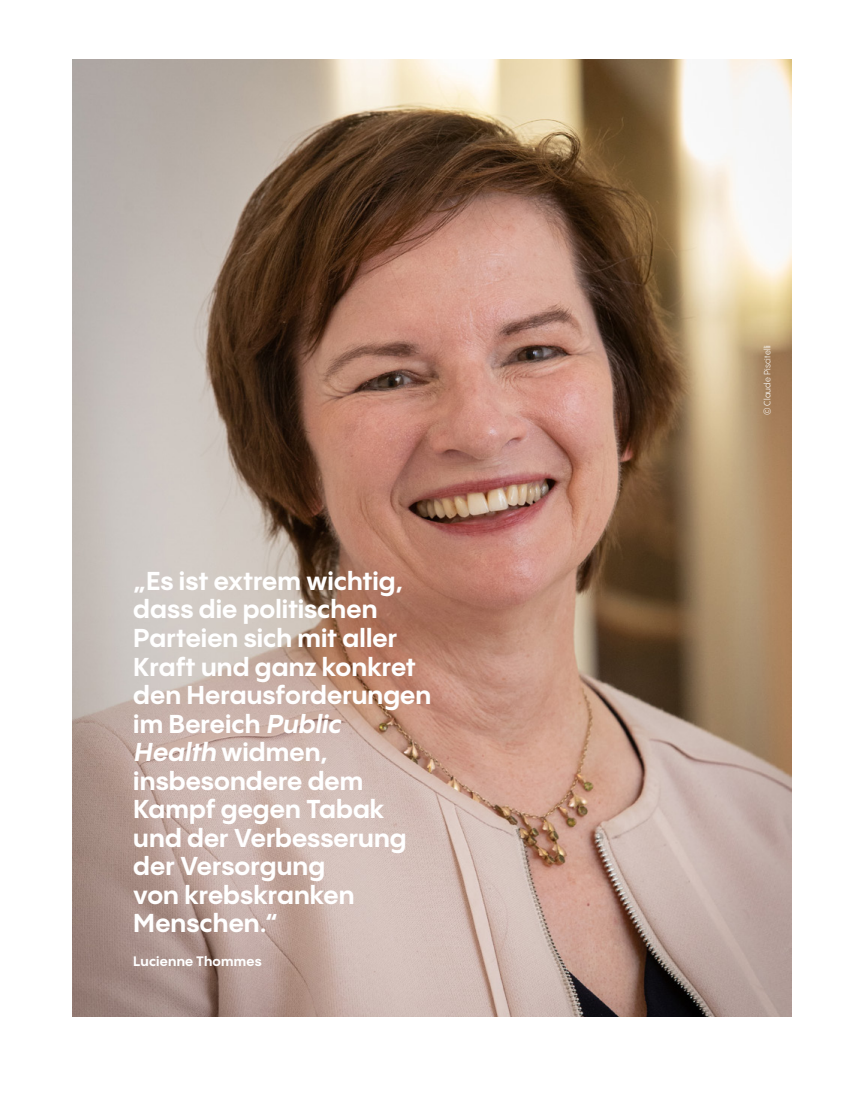
<style>
.page{position:relative;width:851px;height:1106px;background:#fff}
.page>*{position:absolute;margin:0;border:0;box-sizing:border-box;transform-origin:0 0}
.t1{font:700 25.5px/28.5px "PP Pangram Sans";color:#fff}
.t2{font:700 13.5px "PP Pangram Sans";letter-spacing:.015em;color:#fff}
.t3{font:9px "PP Pangram Sans Compact";letter-spacing:.025em;color:#fff}
.s1{font-style:italic}
</style>
<div class="page">
<img style="left:72px;top:60px;width:719px;height:956px">
<p class="t1" style="left:133px;top:566px;width:299px">„Es ist extrem wichtig, dass die politischen<br>Parteien sich mit aller<br>Kraft und ganz konkret den Herausforderungen im Bereich <span class="s1">Public<br>Health</span> widmen, insbesondere dem<br>Kampf gegen Tabak und der Verbesserung der Versorgung<br>von krebskranken<br>Menschen.“</p>
<p class="t2" style="left:133px;top:952px;width:130px">Lucienne Thommes</p>
<p class="t3" style="left:761px;top:415px;width:72px;rotate:-90deg">© Claude Piscitelli</p>
</div>
